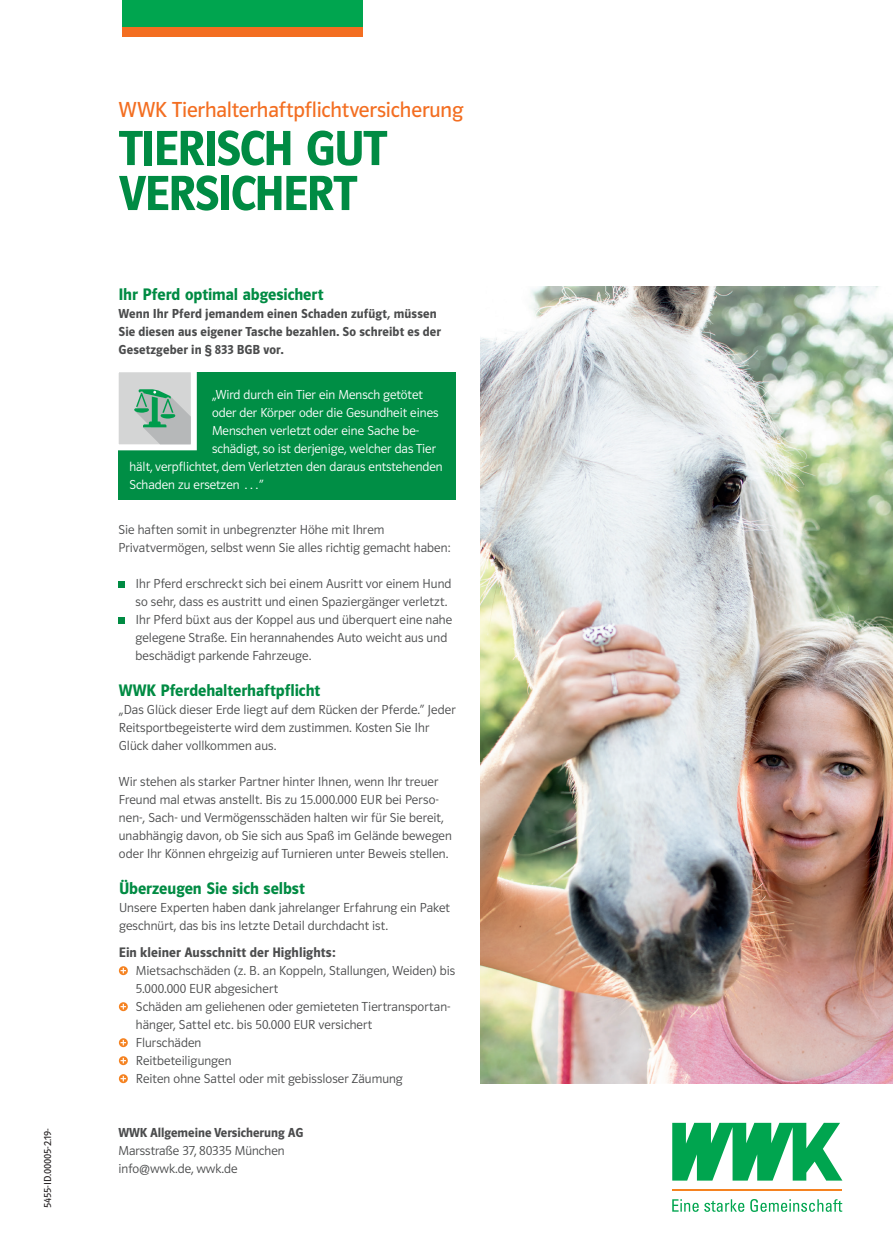
<style>
.page{position:relative;width:893px;height:1260px;background:#fff}
.page>*{position:absolute;margin:0;border:0;box-sizing:border-box;transform-origin:0 0}
.t1{font:600 51px/45px "WWK Polo 66";letter-spacing:-.025em;color:#008b43}
.t2{font:22.5px "WWK Polo 66 Buch";letter-spacing:-.005em;color:#f36e21}
.t3{font:600 17.25px "WWK Polo 66";letter-spacing:-.005em;color:#008b43}
.t4{font:600 14.25px "WWK Polo 66";letter-spacing:.005em;color:#4b4c4d}
.t5{font:13.5px/18px "WWK Polo 66 Leicht";letter-spacing:.005em;color:#4b4c4d}
.t6{font:13.5px "WWK Polo 66 Leicht";color:#fff}
.t7{font:600 13.5px/18px "WWK Polo 66";letter-spacing:.01em;color:#4b4c4d}
.t8{font:10.5px "WWK Polo 66 Buch";color:#231f20}
</style>
<div class="page">
<svg style="left:119px;top:966px;width:9px;height:9px"></svg>
<svg style="left:120px;top:968px;width:6px;height:5px"></svg>
<svg style="left:119px;top:1002px;width:9px;height:9px"></svg>
<svg style="left:120px;top:1004px;width:6px;height:5px"></svg>
<svg style="left:119px;top:1038px;width:9px;height:9px"></svg>
<svg style="left:120px;top:1040px;width:6px;height:5px"></svg>
<svg style="left:119px;top:1056px;width:9px;height:9px"></svg>
<svg style="left:120px;top:1058px;width:6px;height:5px"></svg>
<svg style="left:119px;top:1074px;width:9px;height:9px"></svg>
<svg style="left:120px;top:1076px;width:6px;height:5px"></svg>
<div style="left:122px;top:0;width:240px;height:28px;background:#00a54f"></div>
<div style="left:122px;top:27px;width:240px;height:9px;background:#f36e21"></div>
<svg style="left:672px;top:1123px;width:170px;height:57px"></svg>
<hr style="left:672px;top:1189px;width:170px;height:2px;background:#f58220">
<svg style="left:672px;top:1199px;width:26px;height:13px"></svg>
<svg style="left:704px;top:1199px;width:40px;height:13px"></svg>
<svg style="left:750px;top:1199px;width:92px;height:13px"></svg>
<img style="left:480px;top:287px;width:412px;height:796px">
<div style="left:118px;top:581px;width:7px;height:7px;background:#008b43"></div>
<div style="left:118px;top:617px;width:7px;height:7px;background:#008b43"></div>
<div style="left:119px;top:372px;width:337px;height:128px;background:#008e45"></div>
<svg style="left:118px;top:372px;width:79px;height:81px"></svg>
<h2 class="t2" style="left:118px;top:98px;width:346px">WWK Tierhalterhaftpflichtversicherung</h2>
<h1 class="t1" style="left:118px;top:126px;width:269px">TIERISCH GUT<br>VERSICHERT</h1>
<p class="t3" style="left:118px;top:285px;width:206px">Ihr Pferd optimal abgesichert</p>
<p class="t7" style="left:118px;top:305px;width:324px">Wenn Ihr Pferd jemandem einen Schaden zufügt, müssen<br>Sie diesen aus eigener Tasche bezahlen. So schreibt es der<br>Gesetzgeber in § 833 BGB vor.</p>
<p class="t6" style="left:212px;top:388px;width:212px">„Wird durch ein Tier ein Mensch getötet</p>
<p class="t6" style="left:212px;top:406px;width:228px">oder der Körper oder die Gesundheit eines</p>
<p class="t6" style="left:212px;top:424px;width:208px">Menschen verletzt oder eine Sache be-</p>
<p class="t6" style="left:212px;top:442px;width:225px">schädigt, so ist derjenige, welcher das Tier</p>
<p class="t6" style="left:129px;top:460px;width:315px">hält, verpflichtet, dem Verletzten den daraus entstehenden</p>
<p class="t6" style="left:129px;top:478px;width:136px">Schaden zu ersetzen …“</p>
<p class="t5" style="left:118px;top:521px;width:333px">Sie haften somit in unbegrenzter Höhe mit Ihrem<br>Privatvermögen, selbst wenn Sie alles richtig gemacht haben:</p>
<p class="t5" style="left:135px;top:575px;width:318px">Ihr Pferd erschreckt sich bei einem Ausritt vor einem Hund so sehr, dass es austritt und einen Spaziergänger verletzt.<br>Ihr Pferd büxt aus der Koppel aus und überquert eine nahe gelegene Straße. Ein herannahendes Auto weicht aus und beschädigt parkende Fahrzeuge.</p>
<p class="t3" style="left:119px;top:681px;width:203px">WWK Pferdehalterhaftpflicht</p>
<p class="t5" style="left:119px;top:701px;width:338px">„Das Glück dieser Erde liegt auf dem Rücken der Pferde.“ Jeder<br>Reitsportbegeisterte wird dem zustimmen. Kosten Sie Ihr<br>Glück daher vollkommen aus.</p>
<p class="t5" style="left:119px;top:773px;width:334px">Wir stehen als starker Partner hinter Ihnen, wenn Ihr treuer Freund mal etwas anstellt. Bis zu 15.000.000 EUR bei Perso&shy;nen-, Sach- und Vermögensschäden halten wir für Sie bereit, unabhängig davon, ob Sie sich aus Spaß im Gelände bewegen oder Ihr Können ehrgeizig auf Turnieren unter Beweis stellen.</p>
<p class="t3" style="left:119px;top:879px;width:187px">Überzeugen Sie sich selbst</p>
<p class="t5" style="left:119px;top:899px;width:332px">Unsere Experten haben dank jahrelanger Erfahrung ein Paket geschnürt, das bis ins letzte Detail durchdacht ist.</p>
<p class="t4" style="left:119px;top:945px;width:218px">Ein kleiner Ausschnitt der Highlights:</p>
<p class="t5" style="left:136px;top:962px;width:321px">Mietsachschäden (z. B. an Koppeln, Stallungen, Weiden) bis 5.000.000 EUR abgesichert<br>Schäden am geliehenen oder gemieteten Tiertransportan&shy;hänger, Sattel etc. bis 50.000 EUR versichert<br>Flurschäden<br>Reitbeteiligungen<br>Reiten ohne Sattel oder mit gebissloser Zäumung</p>
<p class="t8" style="left:42px;top:1208px;width:81px;rotate:-90deg">5455-ID.00005-2.19-</p>
<p class="t7" style="left:118px;top:1124px;width:186px">WWK Allgemeine Versicherung AG</p>
<p class="t5" style="left:118px;top:1142px;width:167px">Marsstraße 37, 80335 München info@wwk.de, wwk.de</p>
</div>
